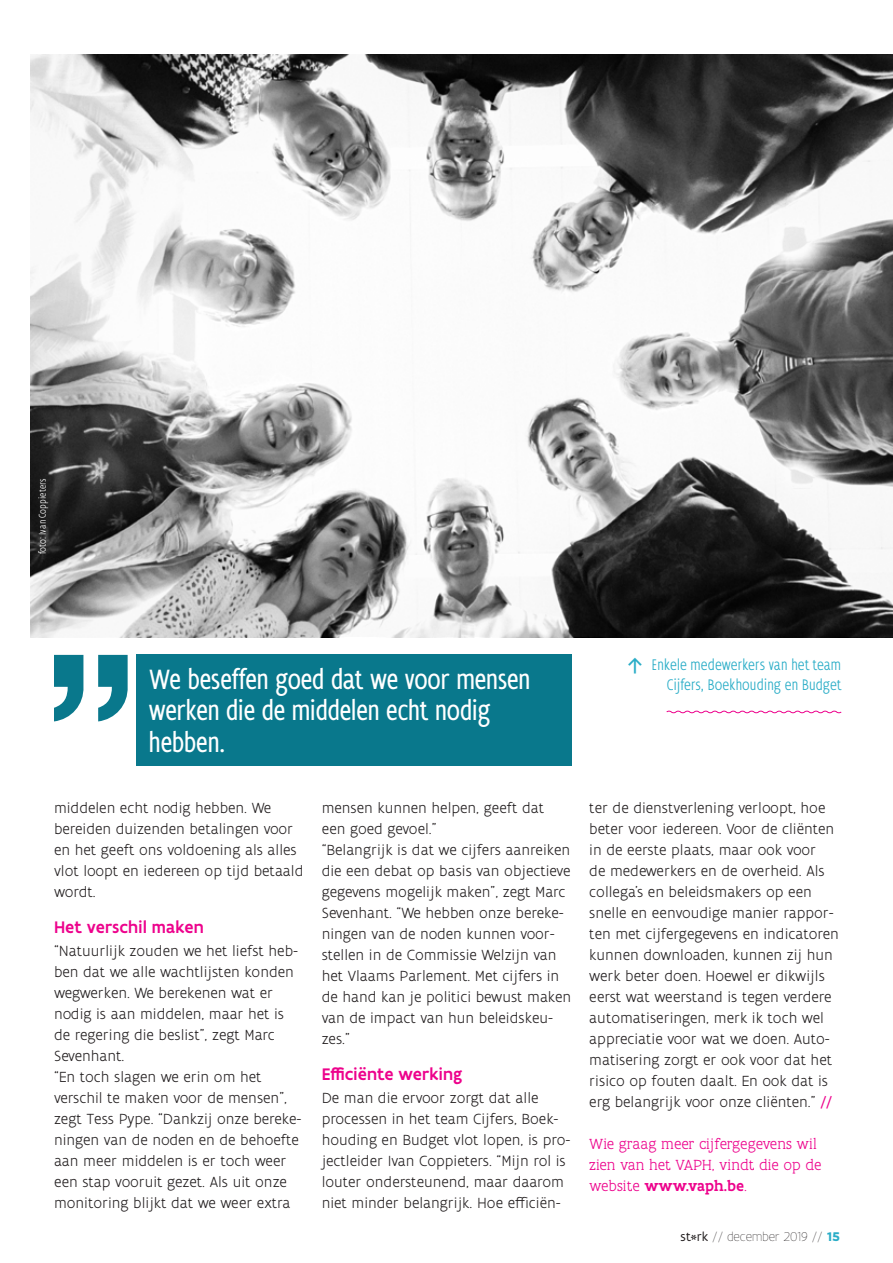
<style>
.page{position:relative;width:893px;height:1263px;background:#fff}
.page>*{position:absolute;margin:0;border:0;box-sizing:border-box;transform-origin:0 0}
.t1{font:condensed 30px/31.5px "Flanders Art Sans Pro";color:#fff}
.ART_Subtiteltje{font:500 18px "Flanders Art Sans";letter-spacing:.005em;color:#ed028c}
.ART_Quote{font:300 condensed 16.5px "Flanders Art Sans Pro";letter-spacing:-.005em;color:#2aadc7}
.ART_BodyTekst{font:300 15.75px/21px "Flanders Art Sans";color:#231f20}
.ART_BodyTekst-2{font:300 15.75px/21px "Flanders Art Serif Pro";color:#ed028c}
.t2{font:100 13.5px "Flanders Art Sans Pro";color:#231f20}
.t3{font:300 condensed 10.5px "Flanders Art Sans Pro";letter-spacing:.01em;color:#fff}
.s1{font-family:"The Mix Bold Expert";font-weight:400;font-stretch:normal}
.s2{font-family:"Flanders Art Serif Pro";font-weight:400;color:#ed028c}
.s3{font-weight:500}
.s4{font-family:"Flanders Art Sans";font-weight:400}
.s5{font-family:"Flanders Art Sans";font-weight:700;color:#2aadc7}
</style>
<div class="page">
<img style="left:30px;top:54px;width:863px;height:584px">
<svg style="left:666px;top:710px;width:176px;height:4px"></svg>
<svg style="left:54px;top:655px;width:74px;height:66px"></svg>
<div style="left:136px;top:655px;width:435px;height:111px;background:#09788c"></div>
<p class="t3" style="left:37px;top:554px;width:78px;rotate:-90deg">foto: Ivan Coppieters</p>
<p class="ART_Quote" style="left:627px;top:656px;width:216px"><span class="s1">\</span> Enkele medewerkers van het team</p>
<p class="t1" style="left:149px;top:664px;width:383px">We beseffen goed dat we voor mensen</p>
<p class="ART_Quote" style="left:667px;top:676px;width:176px">Cijfers, Boekhouding en Budget</p>
<p class="t1" style="left:149px;top:695px;width:343px">werken die de middelen echt nodig hebben.</p>
<p class="ART_BodyTekst" style="left:54px;top:797px;width:251px">middelen echt nodig hebben. We bereiden duizenden betalingen voor en het geeft ons voldoening als alles vlot loopt en iedereen op tijd betaald wordt.</p>
<p class="ART_Subtiteltje" style="left:54px;top:916px;width:151px">Het verschil maken</p>
<p class="ART_BodyTekst" style="left:54px;top:940px;width:246px">“Natuurlijk zouden we het liefst heb&shy;ben dat we alle wachtlijsten konden wegwerken. We berekenen wat er nodig is aan middelen, maar het is de regering die beslist”, zegt Marc<br>Sevenhant.</p>
<p class="ART_BodyTekst" style="left:54px;top:1066px;width:249px">“En toch slagen we erin om het verschil te maken voor de mensen”, zegt Tess Pype. “Dankzij onze bereke&shy;ningen van de noden en de behoefte aan meer middelen is er toch weer een stap vooruit gezet. Als uit onze monitoring blijkt dat we weer extra</p>
<p class="ART_BodyTekst" style="left:322px;top:797px;width:224px">mensen kunnen helpen, geeft dat een goed gevoel.”</p>
<p class="ART_BodyTekst" style="left:322px;top:839px;width:251px">“Belangrijk is dat we cijfers aanreiken die een debat op basis van objectieve gegevens mogelijk maken”, zegt Marc<br>Sevenhant. “We hebben onze bereke&shy;ningen van de noden kunnen voor&shy;stellen in de Commissie Welzijn van het Vlaams Parlement. Met cijfers in de hand kan je politici bewust maken van de impact van hun beleidskeu&shy;zes.”</p>
<p class="ART_Subtiteltje" style="left:322px;top:1063px;width:142px">Efficiënte werking</p>
<p class="ART_BodyTekst" style="left:322px;top:1087px;width:250px">De man die ervoor zorgt dat alle processen in het team Cijfers, Boek&shy;houding en Budget vlot lopen, is pro&shy;jectleider Ivan Coppieters. “Mijn rol is louter ondersteunend, maar daarom niet minder belangrijk. Hoe efficiën-</p>
<p class="ART_BodyTekst" style="left:589px;top:797px;width:251px">ter de dienstverlening verloopt, hoe beter voor iedereen. Voor de cliënten in de eerste plaats, maar ook voor<br>de medewerkers en de overheid. Als collega’s en beleidsmakers op een snelle en eenvoudige manier rappor&shy;ten met cijfergegevens en indicatoren kunnen downloaden, kunnen zij hun werk beter doen. Hoewel er dikwijls eerst wat weerstand is tegen verdere automatiseringen, merk ik toch wel appreciatie voor wat we doen. Auto&shy;matisering zorgt er ook voor dat het risico op fouten daalt. En ook dat is erg belangrijk voor onze cliënten.” <span class="s2">//</span></p>
<p class="ART_BodyTekst-2" style="left:589px;top:1133px;width:234px">Wie graag meer cijfergegevens wil zien van het VAPH, vindt die op de website <span class="s3">www.vaph.be</span>.</p>
<p class="t2" style="left:681px;top:1229px;width:161px"><span class="s4">st*rk</span> // december 2019 // <span class="s5">15</span></p>
</div>
